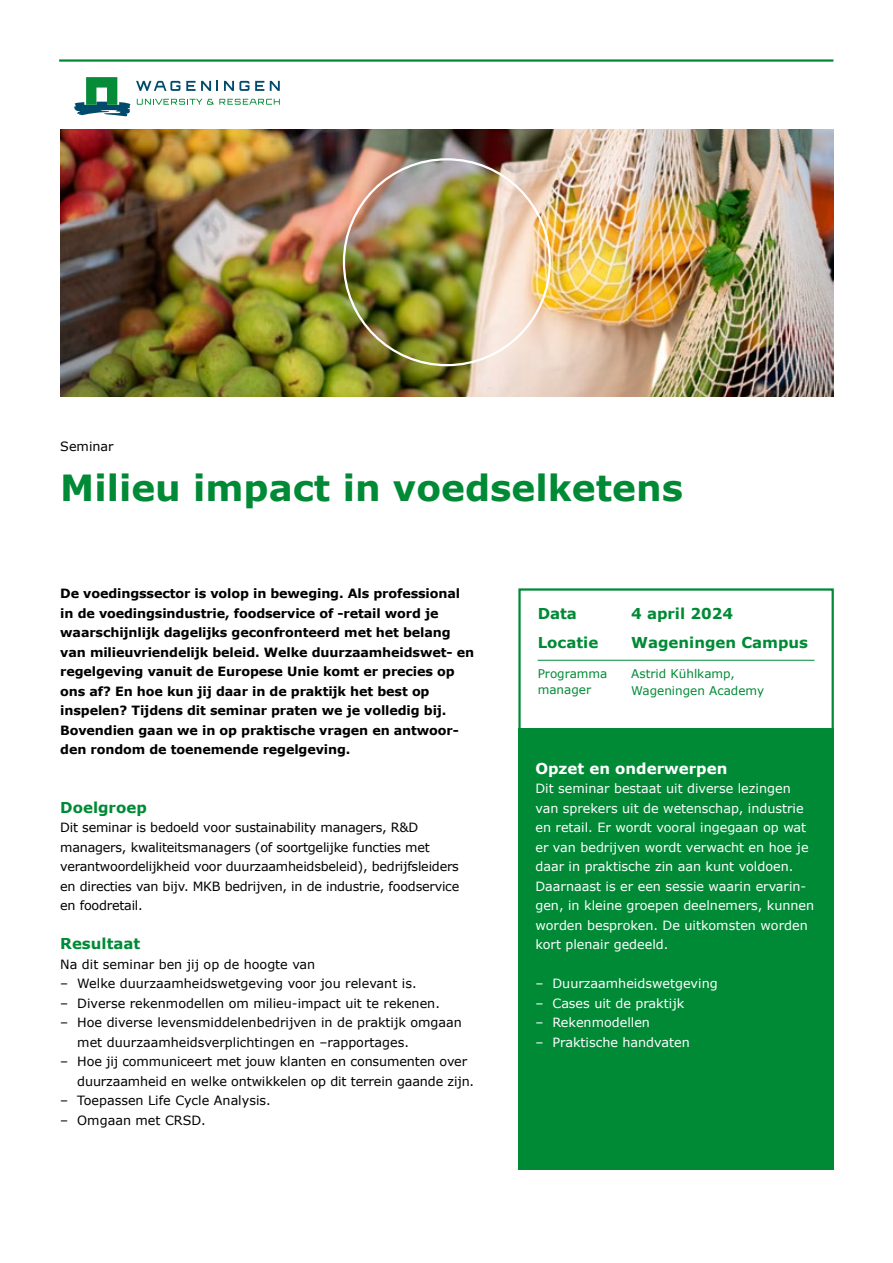
<style>
.page{position:relative;width:893px;height:1263px;background:#fff}
.page>*{position:absolute;margin:0;border:0;box-sizing:border-box;transform-origin:0 0}
.t1{font:700 36px "Verdana";color:#008a36}
.Infoblok{font:700 15px "Verdana";color:#008a36}
.H1_Kop_paragraaf{font:700 15px "Verdana";color:#008a36}
.H1_Kop_paragraaf-2{font:700 15px "Verdana";color:#fff}
.Platte_tekst{font:12.75px/19.5px "Verdana";letter-spacing:-.01em;color:#000}
.Inleiding{font:700 12.75px/19.5px "Verdana";letter-spacing:-.01em;color:#000}
.Platte_tekst-2{font:12.75px/19.5px "Verdana";color:#fff}
.Infoblok_Cursusleider{font:12px/16.5px "Verdana";color:#008a36}
</style>
<div class="page">
<img style="left:60px;top:130px;width:773px;height:266px">
<hr style="left:538px;top:660px;width:277px;height:1px;background:#008a36">
<div style="left:518px;top:588px;width:316px;height:145px;border:2px solid #008a36"></div>
<div style="left:518px;top:728px;width:316px;height:441px;background:#008a36"></div>
<svg style="left:74px;top:77px;width:206px;height:40px"></svg>
<hr style="left:59px;top:59px;width:774px;height:3px;background:#008a36">
<p class="Platte_tekst" style="left:60px;top:437px;width:55px">Seminar</p>
<h1 class="t1" style="left:60px;top:462px;width:624px">Milieu impact in voedselketens</h1>
<p class="Inleiding" style="left:60px;top:583px;width:415px">De voedingssector is volop in beweging. Als professional in de voedingsindustrie, foodservice of -retail word je waarschijnlijk dagelijks geconfronteerd met het belang van milieuvriendelijk beleid. Welke duurzaamheidswet- en regelgeving vanuit de Europese Unie komt er precies op ons af? En hoe kun jij daar in de praktijk het best op inspelen? Tijdens dit seminar praten we je volledig bij.<br>Bovendien gaan we in op praktische vragen en antwoor&shy;den rondom de toenemende regelgeving.</p>
<h1 class="H1_Kop_paragraaf" style="left:60px;top:796px;width:88px">Doelgroep</h1>
<p class="Platte_tekst" style="left:60px;top:818px;width:401px">Dit seminar is bedoeld voor sustainability managers, R&amp;D managers, kwaliteitsmanagers (of soortgelijke functies met verantwoordelijkheid voor duurzaamheidsbeleid), bedrijfsleiders en directies van bijv. MKB bedrijven, in de industrie, foodservice en foodretail.</p>
<h1 class="H1_Kop_paragraaf" style="left:60px;top:933px;width:82px">Resultaat</h1>
<p class="Platte_tekst" style="left:60px;top:954px;width:257px">Na dit seminar ben jij op de hoogte van</p>
<p class="Platte_tekst" style="left:60px;top:974px;width:358px">– Welke duurzaamheidswetgeving voor jou relevant is.</p>
<p class="Platte_tekst" style="left:60px;top:993px;width:381px">– Diverse rekenmodellen om milieu-impact uit te rekenen.</p>
<p class="Platte_tekst" style="left:77px;top:1013px;width:386px;text-indent:-17px">– Hoe diverse levensmiddelenbedrijven in de praktijk omgaan met duurzaamheidsverplichtingen en –rapportages.</p>
<p class="Platte_tekst" style="left:77px;top:1052px;width:398px;text-indent:-17px">– Hoe jij communiceert met jouw klanten en consumenten over duurzaamheid en welke ontwikkelen op dit terrein gaande zijn.</p>
<p class="Platte_tekst" style="left:60px;top:1091px;width:212px">– Toepassen Life Cycle Analysis.</p>
<p class="Platte_tekst" style="left:60px;top:1110px;width:147px">– Omgaan met CRSD.</p>
<p class="Infoblok" style="left:538px;top:603px;width:41px">Data</p>
<p class="Infoblok" style="left:631px;top:603px;width:103px">4 april 2024</p>
<p class="Infoblok" style="left:538px;top:632px;width:62px">Locatie</p>
<p class="Infoblok" style="left:631px;top:632px;width:178px">Wageningen Campus</p>
<p class="Infoblok_Cursusleider" style="left:538px;top:665px;width:71px">Programma manager</p>
<p class="Infoblok_Cursusleider" style="left:631px;top:666px;width:134px">Astrid Kühlkamp,<br>Wageningen Academy</p>
<h1 class="H1_Kop_paragraaf-2" style="left:535px;top:757px;width:193px">Opzet en onderwerpen</h1>
<p class="Platte_tekst-2" style="left:535px;top:779px;width:280px">Dit seminar bestaat uit diverse lezingen van sprekers uit de wetenschap, industrie en retail. Er wordt vooral ingegaan op wat er van bedrijven wordt verwacht en hoe je daar in praktische zin aan kunt voldoen.<br>Daarnaast is er een sessie waarin ervarin&shy;gen, in kleine groepen deelnemers, kunnen worden besproken. De uitkomsten worden kort plenair gedeeld.</p>
<p class="Platte_tekst-2" style="left:535px;top:974px;width:184px">– Duurzaamheidswetgeving</p>
<p class="Platte_tekst-2" style="left:535px;top:993px;width:150px">– Cases uit de praktijk</p>
<p class="Platte_tekst-2" style="left:535px;top:1013px;width:116px">– Rekenmodellen</p>
<p class="Platte_tekst-2" style="left:535px;top:1032px;width:156px">– Praktische handvaten</p>
</div>
